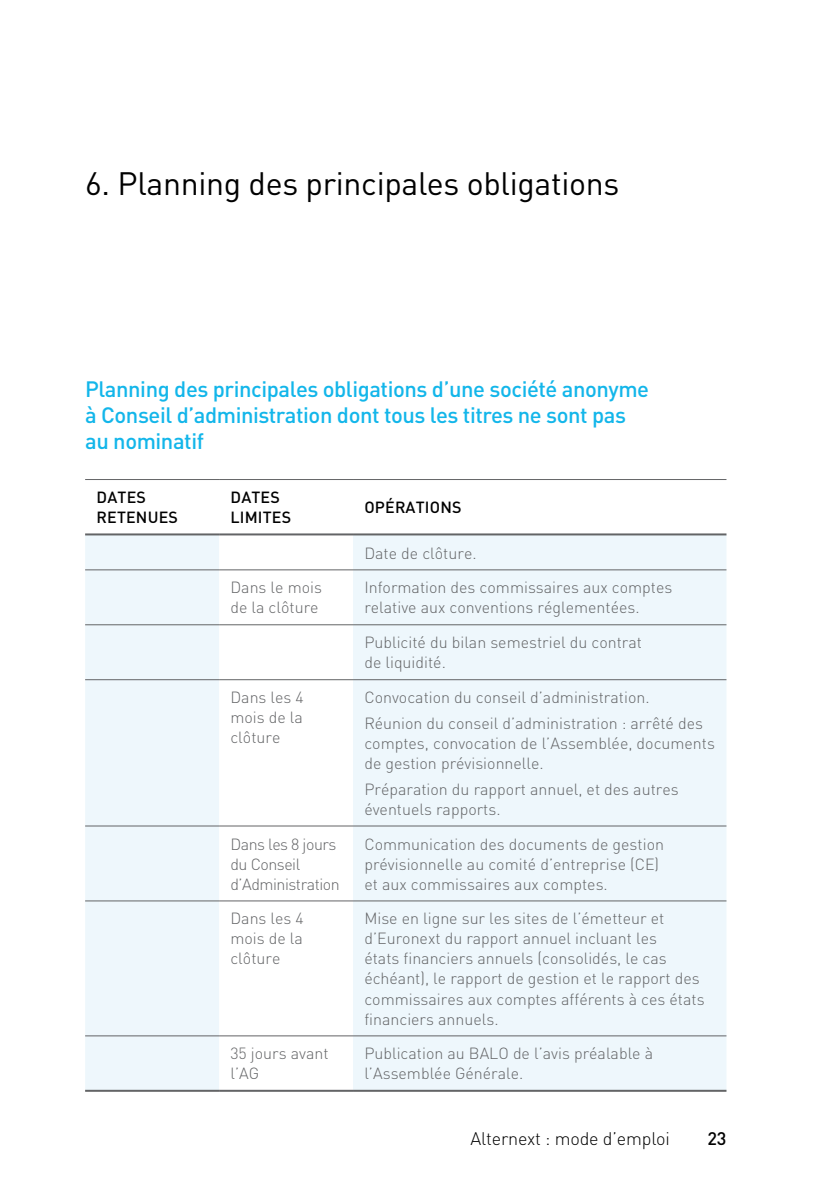
<style>
.page{position:relative;width:840px;height:1191px;background:#fff}
.page>*{position:absolute;margin:0;border:0;box-sizing:border-box;transform-origin:0 0}
.t1{font:32px "DIN Pro";letter-spacing:-.01em;color:#000}
.t2{font:500 22px/26px "DIN Pro";letter-spacing:-.02em;color:#13b6ea}
.t3{font:300 18px "DIN Pro";letter-spacing:-.01em;color:#000}
.t4{font:500 18px "DIN Pro";color:#000}
.t5{font:300 16px/20px "DIN Pro";color:#636466}
.t6{font:300 16px/20px "DIN Pro";letter-spacing:-.03em;color:#636466}
.t7{font:500 16px/20px "DIN Pro";letter-spacing:.01em;color:#000}
</style>
<div class="page">
<svg style="left:85px;top:535px;width:641px;height:554px;fill:#eef7fc"></svg>
<hr style="left:85px;top:569px;width:134px;height:1px;background:#636466">
<hr style="left:219px;top:569px;width:134px;height:1px;background:#636466">
<hr style="left:353px;top:569px;width:373px;height:1px;background:#636466">
<hr style="left:85px;top:624px;width:134px;height:1px;background:#636466">
<hr style="left:219px;top:624px;width:134px;height:1px;background:#636466">
<hr style="left:353px;top:624px;width:373px;height:1px;background:#636466">
<hr style="left:85px;top:679px;width:134px;height:1px;background:#636466">
<hr style="left:219px;top:679px;width:134px;height:1px;background:#636466">
<hr style="left:353px;top:679px;width:373px;height:1px;background:#636466">
<hr style="left:85px;top:825px;width:134px;height:1px;background:#636466">
<hr style="left:219px;top:825px;width:134px;height:1px;background:#636466">
<hr style="left:353px;top:825px;width:373px;height:1px;background:#636466">
<hr style="left:85px;top:900px;width:134px;height:1px;background:#636466">
<hr style="left:219px;top:900px;width:134px;height:1px;background:#636466">
<hr style="left:353px;top:900px;width:373px;height:1px;background:#636466">
<hr style="left:85px;top:1035px;width:134px;height:1px;background:#636466">
<hr style="left:219px;top:1035px;width:134px;height:1px;background:#636466">
<hr style="left:353px;top:1035px;width:373px;height:1px;background:#636466">
<hr style="left:85px;top:479px;width:134px;height:1px;background:#636466">
<hr style="left:219px;top:479px;width:134px;height:1px;background:#636466">
<hr style="left:353px;top:479px;width:373px;height:1px;background:#636466">
<hr style="left:85px;top:533px;width:134px;height:2px;background:#636466">
<hr style="left:219px;top:533px;width:134px;height:2px;background:#636466">
<hr style="left:353px;top:533px;width:373px;height:2px;background:#636466">
<hr style="left:85px;top:1089px;width:134px;height:2px;background:#636466">
<hr style="left:219px;top:1089px;width:134px;height:2px;background:#636466">
<hr style="left:353px;top:1089px;width:373px;height:2px;background:#636466">
<h1 class="t1" style="left:85px;top:158px;width:535px">6. Planning des principales obligations</h1>
<h2 class="t2" style="left:85px;top:374px;width:565px">Planning des principales obligations d’une société anonyme à Conseil d’administration dont tous les titres ne sont pas au nominatif</h2>
<p class="t7" style="left:96px;top:485px;width:81px">Dates retenues</p>
<p class="t7" style="left:230px;top:485px;width:61px">Dates limites</p>
<p class="t7" style="left:364px;top:495px;width:97px">Opérations</p>
<p class="t5" style="left:364px;top:541px;width:114px">Date de clôture.</p>
<p class="t5" style="left:230px;top:576px;width:93px">Dans le mois de la clôture</p>
<p class="t5" style="left:364px;top:576px;width:309px">Information des commissaires aux comptes relative aux conventions réglementées.</p>
<p class="t5" style="left:364px;top:631px;width:279px">Publicité du bilan semestriel du contrat de liquidité.</p>
<p class="t5" style="left:230px;top:686px;width:75px;text-align:justify">Dans les 4 mois de la clôture</p>
<p class="t5" style="left:364px;top:683px;width:340px;line-height:25.6px">Convocation du conseil d’administration.<br>Réunion du conseil d’administration : arrêté des</p>
<p class="t5" style="left:364px;top:732px;width:352px">comptes, convocation de l’Assemblée, documents de gestion prévisionnelle.</p>
<p class="t5" style="left:364px;top:777px;width:316px">Préparation du rapport annuel, et des autres éventuels rapports.</p>
<p class="t6" style="left:230px;top:832px;width:111px">Dans les 8 jours du Conseil d’Administration</p>
<p class="t5" style="left:364px;top:832px;width:301px">Communication des documents de gestion prévisionnelle au comité d’entreprise (CE) et aux commissaires aux comptes.</p>
<p class="t5" style="left:230px;top:907px;width:75px;text-align:justify">Dans les 4 mois de la clôture</p>
<p class="t5" style="left:364px;top:907px;width:341px">Mise en ligne sur les sites de l’émetteur et d’Euronext du rapport annuel incluant les<br>états financiers annuels (consolidés, le cas échéant), le rapport de gestion et le rapport des commissaires aux comptes afférents à ces états financiers annuels.</p>
<p class="t5" style="left:230px;top:1042px;width:100px">35 jours avant l’AG</p>
<p class="t5" style="left:364px;top:1042px;width:290px">Publication au BALO de l’avis préalable à l’Assemblée Générale.</p>
<p class="t3" style="left:470px;top:1124px;width:201px">Alternext : mode d’emploi</p>
<p class="t4" style="left:707px;top:1124px;width:20px">23</p>
</div>
